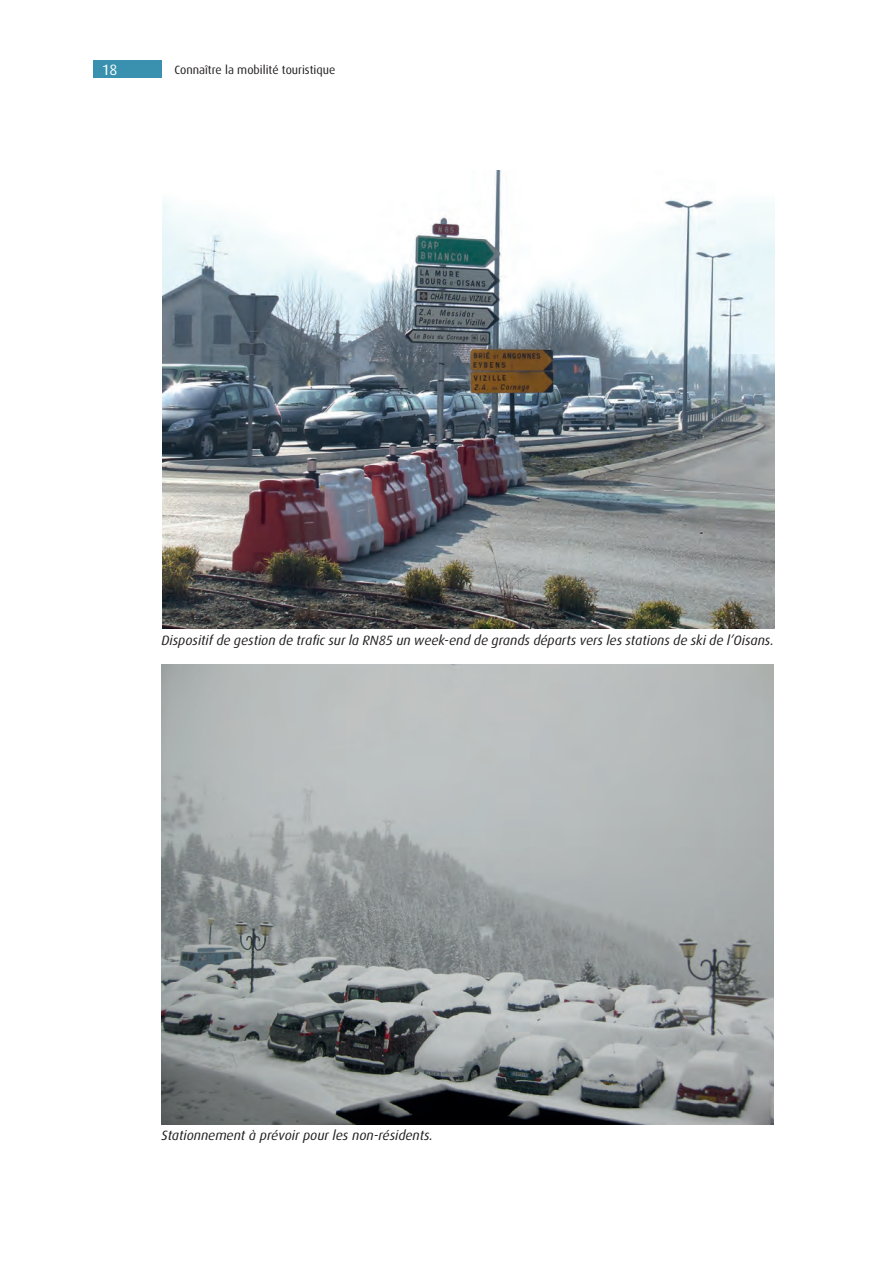
<style>
.page{position:relative;width:893px;height:1263px;background:#fff}
.page>*{position:absolute;margin:0;border:0;box-sizing:border-box;transform-origin:0 0}
.t1{font:15px "Dax OT";color:#fff}
.t2{font:italic 13.5px "Dax OT";color:#231f20}
.t3{font:12px "Dax OT";color:#231f20}
</style>
<div class="page">
<div style="left:93px;top:61px;width:69px;height:17px;background:#3991af"></div>
<img style="left:163px;top:170px;width:611px;height:459px">
<img style="left:162px;top:665px;width:612px;height:459px">
<p class="t1" style="left:102px;top:62px;width:17px">18</p>
<p class="t3" style="left:175px;top:63px;width:162px">Connaître la mobilité touristique</p>
<p class="t2" style="left:162px;top:633px;width:614px">Dispositif de gestion de trafic sur la RN85 un week-end de grands départs vers les stations de ski de l’Oisans.</p>
<p class="t2" style="left:162px;top:1128px;width:273px">Stationnement à prévoir pour les non-résidents.</p>
</div>
